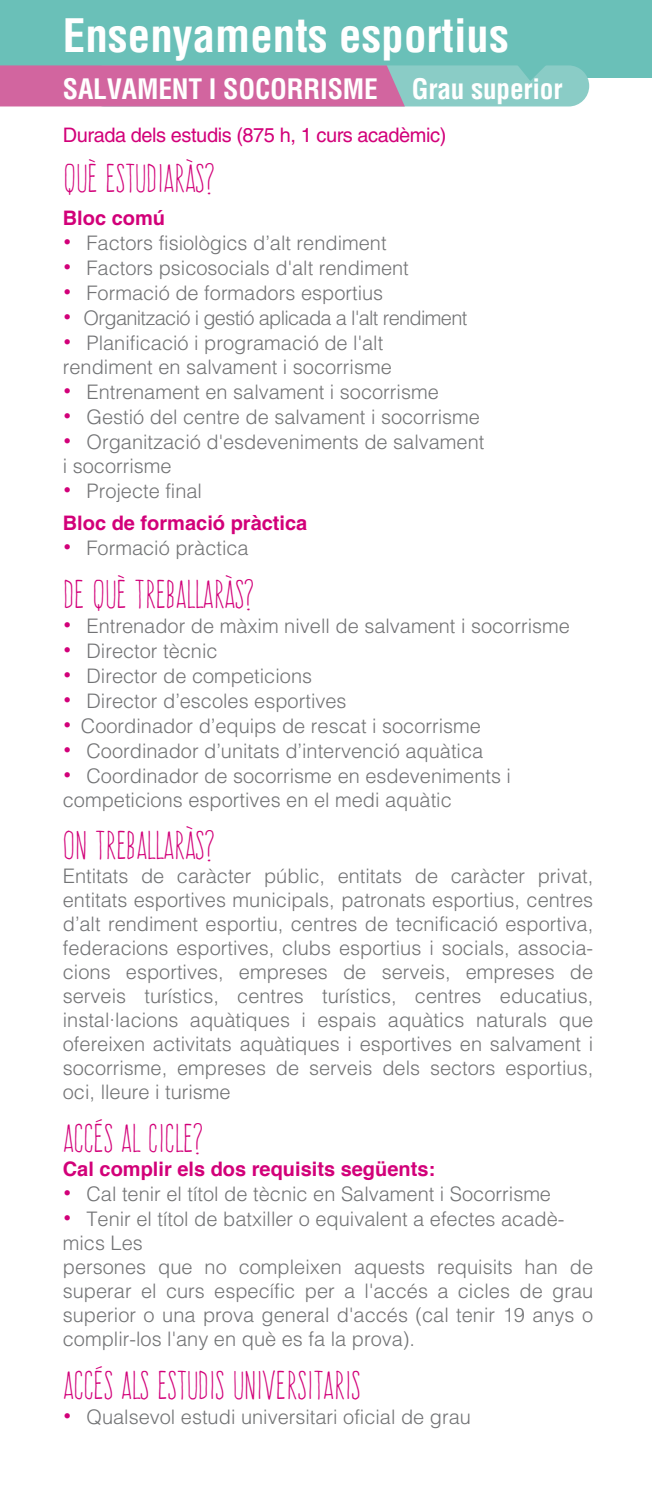
<style>
.page{position:relative;width:652px;height:1489px;background:#fff}
.page>*{position:absolute;margin:0;border:0;box-sizing:border-box;transform-origin:0 0}
.t1{font:700 condensed 45px "Helvetica";color:#fff}
.t2{font:35px "Frente H1";color:#d20079}
.t3{font:700 condensed 27.5px "Helvetica";letter-spacing:-.005em;color:#fff}
.t4{font:300 20px/24.8px "Helvetica";color:#727375}
.t5{font:700 20px/25px "Helvetica";color:#d20079}
.t6{font:20px "Helvetica";letter-spacing:-.02em;color:#d20079}
.t7{font:700 20px "Helvetica";color:#fff}
.s1{font-weight:700;color:#d20079}
.s2{font-weight:700;font-size:32.5px;color:#d20079}
.s3{font-size:32.5px}
.s4{font-weight:300;color:#727375}
</style>
<div class="page">
<div style="left:0;top:0;width:652px;height:77px;background:#6ac0b8"></div>
<div style="left:84px;top:65px;width:505px;height:41px;background:#8accc6;border-radius:21px"></div>
<div style="left:0;top:65px;width:405px;height:41px;background:#d2659f"></div>
<svg style="left:514px;top:65px;width:35px;height:16px"></svg>
<h1 class="t1" style="left:63px;top:7px;width:448px">Ensenyaments esportius</h1>
<h3 class="t3" style="left:63px;top:72px;width:501px">SALVAMENT I SOCORRISME Grau superior</h3>
<p class="t6" style="left:63px;top:123px;width:385px">Durada dels estudis (875 h, 1 curs acadèmic)</p>
<h2 class="t2" style="left:63px;top:158px;width:153px">QUÈ ESTUDIARÀS?</h2>
<p class="t4" style="left:63px;top:205px;width:423px"><span class="s1">Bloc comú<br></span><span class="s2">·</span> Factors fisiològics d’alt rendiment<br><span class="s2">·</span> Factors psicosocials d'alt rendiment<br><span class="s2">·</span> Formació de formadors esportius<br><span class="s2">·</span> Organització i gestió aplicada a l'alt rendiment<br><span class="s2">·</span> Planificació i programació de l'alt<br>rendiment en salvament i socorrisme<br><span class="s2">·</span> Entrenament en salvament i socorrisme<br><span class="s2">·</span> Gestió del centre de salvament i socorrisme <span class="s2">·</span> Organització d'esdeveniments de salvament i socorrisme<br><span class="s2">·</span> Projecte final</p>
<p class="t5" style="left:63px;top:510px;width:246px">Bloc de formació pràctica <span class="s3">·</span> <span class="s4">Formació pràctica</span></p>
<h2 class="t2" style="left:63px;top:574px;width:192px">DE QUÈ TREBALLARÀS?</h2>
<p class="t4" style="left:63px;top:613px;width:509px"><span class="s2">·</span> Entrenador de màxim nivell de salvament i socorrisme <span class="s2">·</span> Director tècnic<br><span class="s2">·</span> Director de competicions<br><span class="s2">·</span> Director d’escoles esportives<br><span class="s2">·</span> Coordinador d’equips de rescat i socorrisme<br><span class="s2">·</span> Coordinador d’unitats d’intervenció aquàtica<br><span class="s2">·</span> Coordinador de socorrisme en esdeveniments i competicions esportives en el medi aquàtic</p>
<h2 class="t2" style="left:63px;top:825px;width:153px">ON TREBALLARÀS?</h2>
<p class="t4" style="left:63px;top:864px;width:532px;line-height:24px;text-align:justify">Entitats de caràcter públic, entitats de caràcter privat, entitats esportives municipals, patronats esportius, centres d’alt rendiment esportiu, centres de tecnificació esportiva, federacions esportives, clubs esportius i socials, associa&shy;cions esportives, empreses de serveis, empreses de serveis turístics, centres turístics, centres educatius, instal·lacions aquàtiques i espais aquàtics naturals que ofereixen activitats aquàtiques i esportives en salvament i socorrisme, empreses de serveis dels sectors esportius, oci, lleure i turisme</p>
<h2 class="t2" style="left:63px;top:1118px;width:141px">ACCÉS AL CICLE?</h2>
<p class="t4" style="left:63px;top:1156px;width:532px"><span class="s1">Cal complir els dos requisits següents:<br></span><span class="s2">·</span> Cal tenir el títol de tècnic en Salvament i Socorrisme<br><span class="s2">·</span> Tenir el títol de batxiller o equivalent a efectes acadè&shy;mics Les<br>persones que no compleixen aquests requisits han de superar el curs específic per a l'accés a cicles de grau superior o una prova general d'accés (cal tenir 19 anys o complir-los l'any en què es fa la prova).</p>
<h2 class="t2" style="left:63px;top:1364px;width:299px">ACCÉS ALS ESTUDIS UNIVERSITARIS</h2>
<p class="t4" style="left:63px;top:1403px;width:410px"><span class="s2">·</span> Qualsevol estudi universitari oficial de grau</p>
<p class="t7" style="left:431px;top:70px;width:192px">Durada dels estudis</p>
</div>
